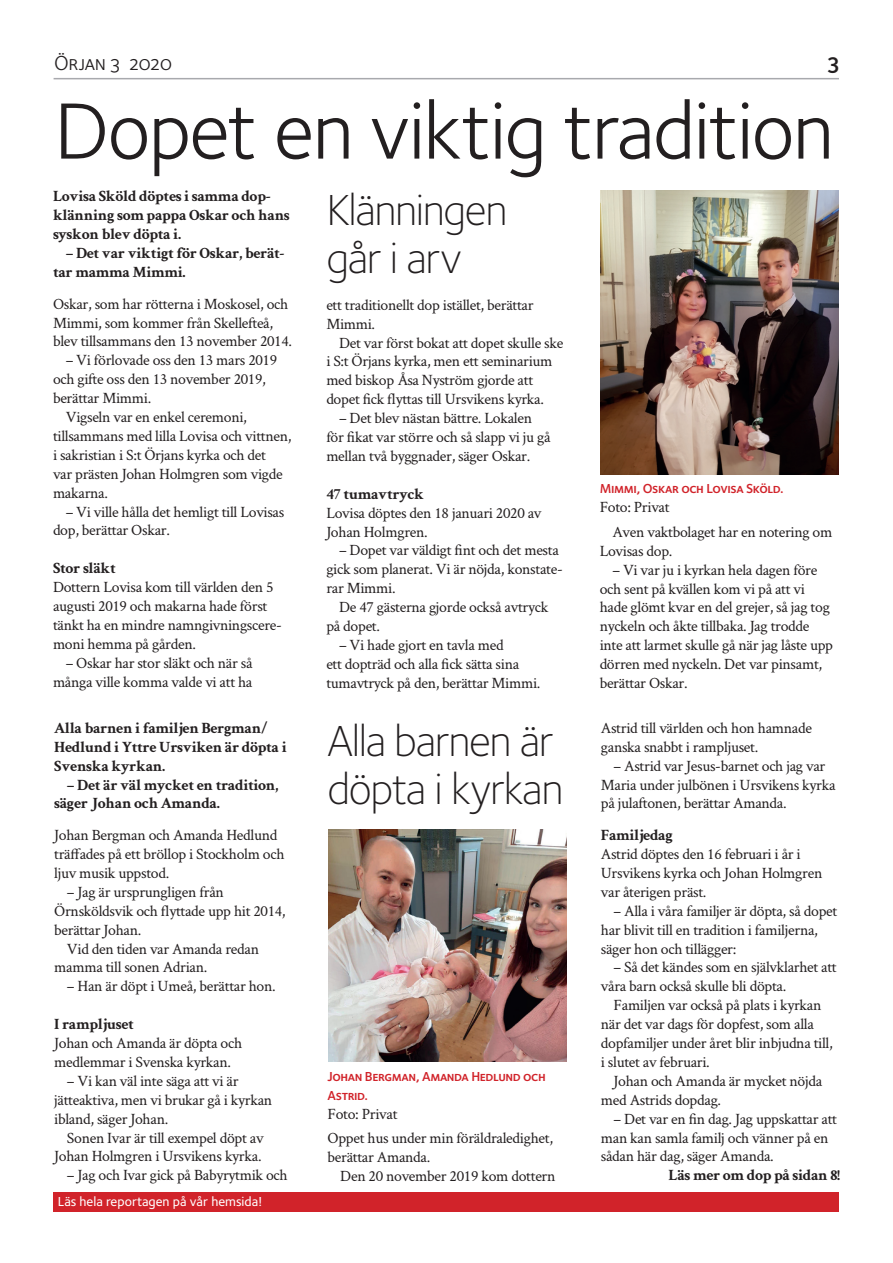
<style>
.page{position:relative;width:893px;height:1263px;background:#fff}
.page>*{position:absolute;margin:0;border:0;box-sizing:border-box;transform-origin:0 0}
.t1{font:82.5px "Foundry Sterling";letter-spacing:-.02em;color:#231f20}
.t2{font:45px/48px "Foundry Sterling Light OSF";letter-spacing:-.03em;color:#231f20}
.t3{font:24px "Foundry Sterling Demi Expert";color:#231f20}
.t4{font:21px "Foundry Sterling Book Expert";letter-spacing:-.01em;color:#231f20}
.t5{font:15.75px/18.9px "Crimson Svk";letter-spacing:-.02em;color:#231f20}
.t6{font:700 15.75px/18.9px "Crimson Svk";letter-spacing:-.02em;color:#231f20}
.t7{font:13.5px/18.9px "Foundry Sterling Demi Expert";letter-spacing:-.03em;color:#d1232a}
.t8{font:500 13.5px "Foundry Sterling";color:#fff}
</style>
<div class="page">
<div style="left:53px;top:1193px;width:786px;height:19px;background:#d1232a"></div>
<hr style="left:54px;top:78px;width:785px;height:1px;background:#a8a9ad">
<img style="left:600px;top:190px;width:239px;height:284px">
<img style="left:328px;top:830px;width:239px;height:232px">
<h3 class="t4" style="left:54px;top:48px;width:120px">Örjan 3 2020</h3>
<h3 class="t3" style="left:828px;top:45px;width:12px">3</h3>
<h1 class="t1" style="left:54px;top:73px;width:781px">Dopet en viktig tradition</h1>
<p class="t6" style="left:53px;top:186px;width:238px">Lovisa Sköld döptes i samma dop&shy;klänning som pappa Oskar och hans syskon blev döpta i.</p>
<p class="t6" style="left:53px;top:243px;width:233px;text-indent:13px">– Det var viktigt för Oskar, berät&shy;tar mamma Mimmi.</p>
<p class="t5" style="left:53px;top:294px;width:241px">Oskar, som har rötterna i Moskosel, och<br>Mimmi, som kommer från Skellefteå, blev tillsammans den 13 november 2014.</p>
<p class="t5" style="left:66px;top:350px;width:213px">– Vi förlovade oss den 13 mars 2019</p>
<p class="t5" style="left:53px;top:369px;width:214px">och gifte oss den 13 november 2019,</p>
<p class="t5" style="left:53px;top:388px;width:100px">berättar Mimmi.</p>
<p class="t5" style="left:66px;top:407px;width:183px">Vigseln var en enkel ceremoni,</p>
<p class="t5" style="left:53px;top:426px;width:240px">tillsammans med lilla Lovisa och vittnen,</p>
<p class="t5" style="left:53px;top:445px;width:214px">i sakristian i S:t Örjans kyrka och det</p>
<p class="t5" style="left:53px;top:464px;width:231px">var prästen Johan Holmgren som vigde</p>
<p class="t5" style="left:53px;top:483px;width:57px">makarna.</p>
<p class="t5" style="left:53px;top:501px;width:233px;text-indent:13px">– Vi ville hålla det hemligt till Lovisas dop, berättar Oskar.</p>
<p class="t6" style="left:53px;top:558px;width:64px">Stor släkt</p>
<p class="t5" style="left:53px;top:577px;width:230px">Dottern Lovisa kom till världen den 5 augusti 2019 och makarna hade först tänkt ha en mindre namngivningscere&shy;moni hemma på gården.</p>
<p class="t5" style="left:53px;top:653px;width:201px;text-align:right">– Oskar har stor släkt och när så många ville komma valde vi att ha</p>
<p class="t6" style="left:54px;top:718px;width:234px">Alla barnen i familjen Bergman/<br>Hedlund i Yttre Ursviken är döpta i<br>Svenska kyrkan.</p>
<p class="t6" style="left:54px;top:775px;width:226px;text-indent:13px">– Det är väl mycket en tradition, säger Johan och Amanda.</p>
<p class="t5" style="left:54px;top:825px;width:232px">Johan Bergman och Amanda Hedlund träffades på ett bröllop i Stockholm och ljuv musik uppstod.</p>
<p class="t5" style="left:67px;top:882px;width:158px">– Jag är ursprungligen från</p>
<p class="t5" style="left:54px;top:901px;width:233px">Örnsköldsvik och flyttade upp hit 2014,</p>
<p class="t5" style="left:54px;top:919px;width:89px">berättar Johan.</p>
<p class="t5" style="left:67px;top:938px;width:194px">Vid den tiden var Amanda redan</p>
<p class="t5" style="left:54px;top:957px;width:155px">mamma till sonen Adrian.</p>
<p class="t5" style="left:67px;top:976px;width:210px">– Han är döpt i Umeå, berättar hon.</p>
<p class="t6" style="left:54px;top:1014px;width:81px">I rampljuset</p>
<p class="t5" style="left:54px;top:1033px;width:189px">Johan och Amanda är döpta och medlemmar i Svenska kyrkan.</p>
<p class="t5" style="left:54px;top:1071px;width:220px;text-indent:13px">– Vi kan väl inte säga att vi är jätteaktiva, men vi brukar gå i kyrkan ibland, säger Johan.</p>
<p class="t5" style="left:54px;top:1127px;width:211px;text-align:right">Sonen Ivar är till exempel döpt av<br>Johan Holmgren i Ursvikens kyrka.</p>
<p class="t5" style="left:67px;top:1165px;width:222px">– Jag och Ivar gick på Babyrytmik och</p>
<p class="t8" style="left:58px;top:1192px;width:206px">Läs hela reportagen på vår hemsida!</p>
<h2 class="t2" style="left:326px;top:184px;width:183px">Klänningen går i arv</h2>
<p class="t5" style="left:326px;top:295px;width:209px">ett traditionellt dop istället, berättar<br>Mimmi.</p>
<p class="t5" style="left:326px;top:332px;width:238px;text-indent:13px">Det var först bokat att dopet skulle ske i S:t Örjans kyrka, men ett seminarium med biskop Åsa Nyström gjorde att dopet fick flyttas till Ursvikens kyrka.</p>
<p class="t5" style="left:326px;top:408px;width:226px;text-indent:13px">– Det blev nästan bättre. Lokalen för fikat var större och så slapp vi ju gå mellan två byggnader, säger Oskar.</p>
<p class="t6" style="left:326px;top:484px;width:99px">47 tumavtryck</p>
<p class="t5" style="left:326px;top:503px;width:217px">Lovisa döptes den 18 januari 2020 av<br>Johan Holmgren.</p>
<p class="t5" style="left:326px;top:540px;width:238px;text-indent:13px">– Dopet var väldigt fint och det mesta gick som planerat. Vi är nöjda, konstate&shy;rar Mimmi.</p>
<p class="t5" style="left:326px;top:597px;width:223px;text-indent:13px">De 47 gästerna gjorde också avtryck på dopet.</p>
<p class="t5" style="left:326px;top:635px;width:216px;text-indent:13px">– Vi hade gjort en tavla med<br>ett dopträd och alla fick sätta sina tumavtryck på den, berättar Mimmi.</p>
<h2 class="t2" style="left:328px;top:716px;width:237px">Alla barnen är döpta i kyrkan</h2>
<p class="t7" style="left:328px;top:1067px;width:220px">Johan Bergman, Amanda Hedlund och<br>Astrid.</p>
<p class="t5" style="left:328px;top:1104px;width:71px">Foto: Privat</p>
<p class="t5" style="left:328px;top:1128px;width:227px">Öppet hus under min föräldraledighet, berättar Amanda.</p>
<p class="t5" style="left:340px;top:1165px;width:217px">Den 20 november 2019 kom dottern</p>
<p class="t7" style="left:600px;top:478px;width:186px">Mimmi, Oskar och Lovisa Sköld.</p>
<p class="t5" style="left:600px;top:496px;width:71px">Foto: Privat</p>
<p class="t5" style="left:600px;top:522px;width:234px;text-indent:13px">Även vaktbolaget har en notering om<br>Lovisas dop.</p>
<p class="t5" style="left:600px;top:560px;width:235px;text-indent:13px">– Vi var ju i kyrkan hela dagen före och sent på kvällen kom vi på att vi hade glömt kvar en del grejer, så jag tog nyckeln och åkte tillbaka. Jag trodde inte att larmet skulle gå när jag låste upp dörren med nyckeln. Det var pinsamt, berättar Oskar.</p>
<p class="t5" style="left:601px;top:718px;width:213px">Astrid till världen och hon hamnade ganska snabbt i rampljuset.</p>
<p class="t5" style="left:601px;top:756px;width:236px;text-indent:13px">– Astrid var Jesus-barnet och jag var<br>Maria under julbönen i Ursvikens kyrka på julaftonen, berättar Amanda.</p>
<p class="t6" style="left:601px;top:825px;width:74px">Familjedag</p>
<p class="t5" style="left:601px;top:844px;width:223px">Astrid döptes den 16 februari i år i<br>Ursvikens kyrka och Johan Holmgren var återigen präst.</p>
<p class="t5" style="left:601px;top:901px;width:238px;text-indent:13px">– Alla i våra familjer är döpta, så dopet har blivit till en tradition i familjerna, säger hon och tillägger:</p>
<p class="t5" style="left:601px;top:957px;width:237px;text-indent:13px">– Så det kändes som en självklarhet att våra barn också skulle bli döpta.</p>
<p class="t5" style="left:601px;top:995px;width:233px;text-indent:13px">Familjen var också på plats i kyrkan när det var dags för dopfest, som alla dopfamiljer under året blir inbjudna till, i slutet av februari.</p>
<p class="t5" style="left:601px;top:1071px;width:223px;text-indent:13px">Johan och Amanda är mycket nöjda med Astrids dopdag.</p>
<p class="t5" style="left:601px;top:1108px;width:238px;text-indent:13px">– Det var en fin dag. Jag uppskattar att man kan samla familj och vänner på en sådan här dag, säger Amanda.</p>
<p class="t6" style="left:668px;top:1165px;width:173px">Läs mer om dop på sidan 8!</p>
</div>
